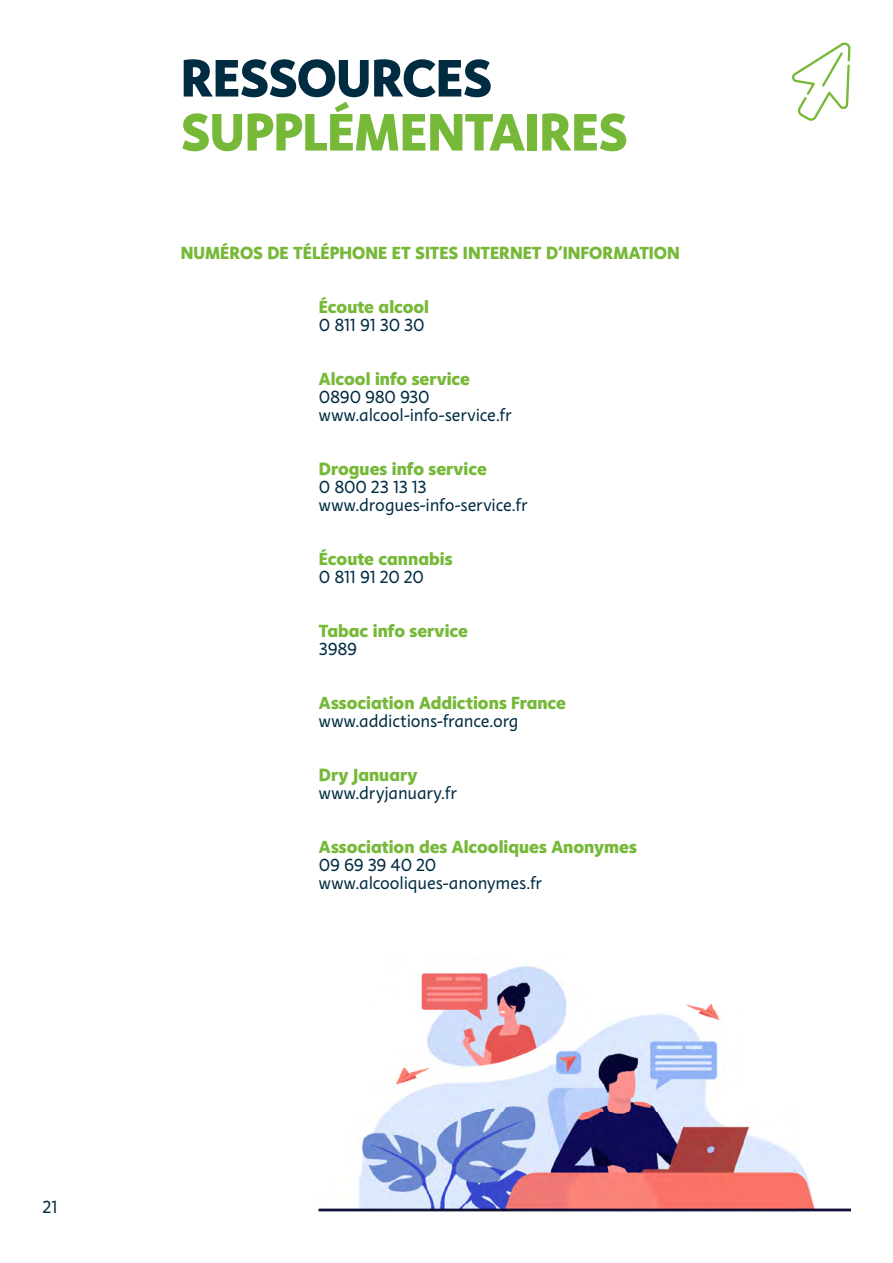
<style>
.page{position:relative;width:893px;height:1263px;background:#fff}
.page>*{position:absolute;margin:0;border:0;box-sizing:border-box;transform-origin:0 0}
.Section_-H1{font:800 54px/54px "Instant 5";letter-spacing:-.01em;color:#76b837}
.Section_-_H2{font:800 18px/18px "Instant 5";color:#76b837}
.t1{font:18px/18px "Instant 3";letter-spacing:-.005em;color:#002c42}
.s1{color:#002c42}
.s2{font-family:"Instant 3";font-weight:400;color:#002c42}
.s3{font-family:"Instant 5";font-weight:800;color:#76b837}
</style>
<div class="page">
<svg style="left:792px;top:42px;width:58px;height:79px"></svg>
<img style="left:318px;top:1111px;width:479px;height:102px">
<img style="left:796px;top:1161px;width:54px;height:52px">
<img style="left:388px;top:965px;width:196px;height:146px">
<img style="left:584px;top:1010px;width:139px;height:101px">
<img style="left:686px;top:1004px;width:29px;height:6px">
<p class="t1" style="left:43px;top:1198px;width:17px">21</p>
<h1 class="Section_-H1" style="left:181px;top:50px;width:449px"><span class="s1">RESSOURCES<br></span>SUPPLÉMENTAIRES</h1>
<h2 class="Section_-_H2" style="left:181px;top:243px;width:501px">NUMÉROS DE TÉLÉPHONE ET SITES INTERNET D’INFORMATION</h2>
<p class="Section_-_H2" style="left:319px;top:297px;width:112px">Écoute alcool<br><span class="s2">0 811 91 30 30</span></p>
<p class="t1" style="left:319px;top:370px;width:194px"><span class="s3">Alcool info service<br></span>0890 980 930 www.alcool-info-service.fr</p>
<p class="t1" style="left:319px;top:460px;width:210px"><span class="s3">Drogues info service<br></span>0 800 23 13 13 www.drogues-info-service.fr</p>
<p class="Section_-_H2" style="left:319px;top:549px;width:135px">Écoute cannabis<br><span class="s2">0 811 91 20 20</span></p>
<p class="Section_-_H2" style="left:319px;top:621px;width:150px">Tabac info service<br><span class="s2">3989</span></p>
<p class="Section_-_H2" style="left:319px;top:693px;width:249px">Association Addictions France <span class="s2">www.addictions-france.org</span></p>
<p class="t1" style="left:319px;top:766px;width:139px"><span class="s3">Dry January </span>www.dryjanuary.fr</p>
<p class="Section_-_H2" style="left:319px;top:837px;width:319px">Association des Alcooliques Anonymes<br><span class="s2">09 69 39 40 20</span></p>
<p class="t1" style="left:319px;top:874px;width:225px">www.alcooliques-anonymes.fr</p>
</div>
